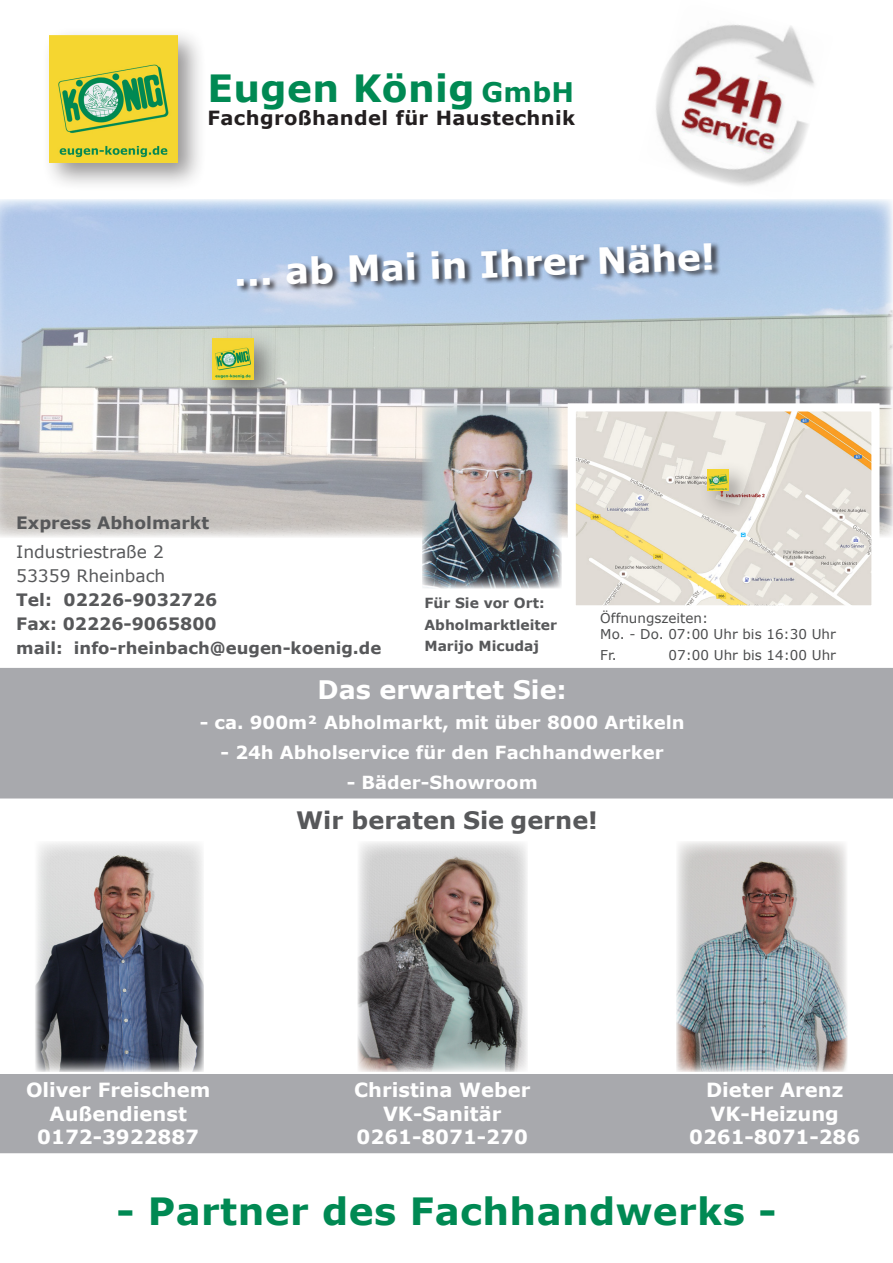
<style>
.page{position:relative;width:893px;height:1263px;background:#fff}
.page>*{position:absolute;margin:0;border:0;box-sizing:border-box;transform-origin:0 0}
.t1{font:700 37.5px "Verdana";letter-spacing:.01em;color:#008953}
.t2{font:700 36px "Verdana";color:#fff}
.t3{font:700 25.5px "Verdana";color:#fff}
.t4{font:700 24px "Verdana";color:#57585a}
.t5{font:700 19.5px "Verdana";color:#fff}
.t6{font:700 19.5px "Verdana";letter-spacing:.02em;color:#231f20}
.t7{font:700 18px "Verdana";color:#fff}
.t8{font:700 17.1px "Verdana";color:#57585a}
.t9{font:17.1px "Verdana";color:#57585a}
.t10{font:700 16.5px "Verdana";color:#57585a}
.t11{font:700 13.95px "Verdana";color:#57585a}
.t12{font:13.5px "Verdana";color:#4b4c4d}
.s1{font-size:27px}
</style>
<div class="page">
<div style="left:0;top:1074px;width:893px;height:80px;background:#a8a9ad"></div>
<img style="left:0;top:199px;width:893px;height:338px">
<img style="left:676px;top:841px;width:171px;height:231px">
<img style="left:35px;top:842px;width:169px;height:230px">
<img style="left:357px;top:842px;width:171px;height:230px">
<div style="left:42px;top:27px;width:165px;height:165px;background:#231f20;opacity:.48"></div>
<img style="left:50px;top:35px;width:128px;height:128px">
<div style="left:237px;top:242px;width:484px;height:51px;background:#231f20;opacity:.75"></div>
<div style="left:205px;top:330px;width:78px;height:78px;background:#231f20;opacity:.48"></div>
<img style="left:213px;top:338px;width:41px;height:41px">
<img style="left:577px;top:412px;width:293px;height:192px">
<div style="left:568px;top:403px;width:311px;height:210px;border:8px solid #fff"></div>
<div style="left:699px;top:461px;width:58px;height:58px;background:#231f20;opacity:.48"></div>
<img style="left:707px;top:469px;width:21px;height:21px">
<div style="left:0;top:668px;width:893px;height:131px;background:#a8a9ad"></div>
<img style="left:638px;top:24px;width:196px;height:178px">
<img style="left:422px;top:402px;width:140px;height:186px">
<p class="t1" style="left:207px;top:61px;width:368px">Eugen König <span class="s1">GmbH</span></p>
<p class="t6" style="left:207px;top:104px;width:369px">Fachgroßhandel für Haustechnik</p>
<p class="t2" style="left:233px;top:248px;width:483px;rotate:-2deg">... ab Mai in Ihrer Nähe!</p>
<p class="t8" style="left:16px;top:510px;width:194px">Express Abholmarkt</p>
<p class="t9" style="left:16px;top:539px;width:149px">Industriestraße 2</p>
<p class="t9" style="left:16px;top:563px;width:151px">53359 Rheinbach</p>
<p class="t8" style="left:16px;top:587px;width:203px">Tel: 02226-9032726</p>
<p class="t8" style="left:16px;top:611px;width:202px">Fax: 02226-9065800</p>
<p class="t10" style="left:16px;top:636px;width:367px">mail: info-rheinbach@eugen-koenig.de</p>
<p class="t3" style="left:318px;top:671px;width:251px">Das erwartet Sie:</p>
<p class="t7" style="left:200px;top:709px;width:486px">- ca. 900m² Abholmarkt, mit über 8000 Artikeln</p>
<p class="t7" style="left:221px;top:739px;width:445px">- 24h Abholservice für den Fachhandwerker</p>
<p class="t7" style="left:347px;top:769px;width:192px">- Bäder-Showroom</p>
<p class="t4" style="left:296px;top:804px;width:303px">Wir beraten Sie gerne!</p>
<p class="t11" style="left:424px;top:593px;width:122px">Für Sie vor Ort:</p>
<p class="t11" style="left:424px;top:615px;width:134px">Abholmarktleiter</p>
<p class="t11" style="left:424px;top:636px;width:116px">Marijo Micudaj</p>
<p class="t12" style="left:600px;top:608px;width:109px">Öffnungszeiten:</p>
<p class="t12" style="left:600px;top:625px;width:237px">Mo. - Do. 07:00 Uhr bis 16:30 Uhr</p>
<p class="t12" style="left:600px;top:646px;width:18px">Fr.</p>
<p class="t12" style="left:668px;top:646px;width:169px">07:00 Uhr bis 14:00 Uhr</p>
<p class="t5" style="left:26px;top:1076px;width:186px">Oliver Freischem</p>
<p class="t5" style="left:50px;top:1100px;width:139px">Außendienst</p>
<p class="t5" style="left:37px;top:1123px;width:163px">0172-3922887</p>
<p class="t5" style="left:354px;top:1076px;width:178px">Christina Weber</p>
<p class="t5" style="left:383px;top:1100px;width:120px">VK-Sanitär</p>
<p class="t5" style="left:357px;top:1123px;width:173px">0261-8071-270</p>
<p class="t5" style="left:706px;top:1076px;width:139px">Dieter Arenz</p>
<p class="t5" style="left:711px;top:1100px;width:130px">VK-Heizung</p>
<p class="t5" style="left:689px;top:1123px;width:173px">0261-8071-286</p>
<p class="t1" style="left:116px;top:1184px;width:662px">- Partner des Fachhandwerks -</p>
</div>
